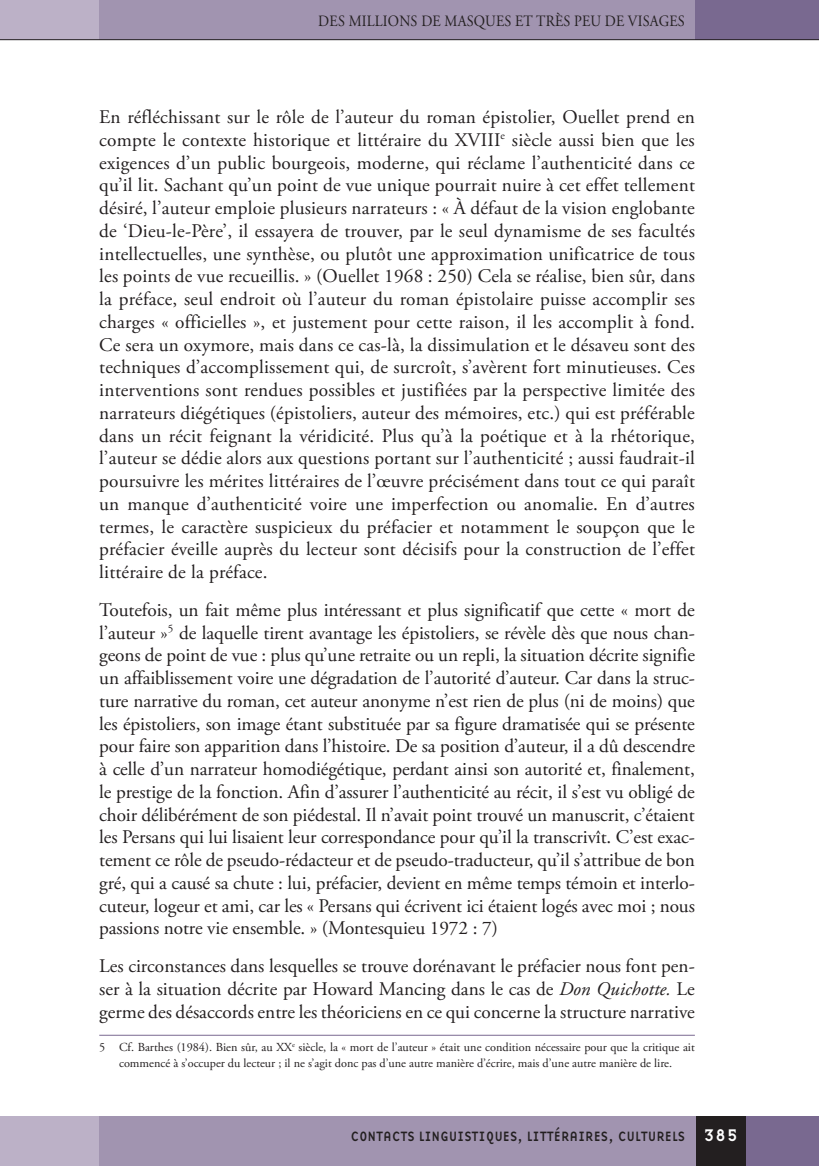
<style>
.page{position:relative;width:819px;height:1166px;background:#fff}
.page>*{position:absolute;margin:0;border:0;box-sizing:border-box;transform-origin:0 0}
.t1{font:19.25px/22.8px "Adobe Garamond Pro";color:#231f20;text-align:justify}
.t2{font:15.75px "Adobe Garamond Pro";letter-spacing:.015em;color:#231f20;scale:.9 1}
.t3{font:14px "Base Nine";letter-spacing:-.01em;color:#231f20;scale:.93 1}
.opombe{font:12.25px/15.8px "Adobe Garamond Pro";color:#231f20;text-align:center}
.s1{font-style:italic}
.s2{font-size:17.5px;color:#fff}
</style>
<div class="page">
<div style="left:99px;top:0;width:596px;height:40px;background:#a194b0"></div>
<div style="left:0;top:0;width:99px;height:40px;background:#bcb1c7"></div>
<div style="left:694px;top:0;width:125px;height:40px;background:#796990"></div>
<hr style="left:0;top:39px;width:819px;height:1px;background:#231f20">
<div style="left:74px;top:1116px;width:622px;height:50px;background:#a194b0"></div>
<div style="left:0;top:1116px;width:99px;height:50px;background:#bcb1c7"></div>
<div style="left:745px;top:1116px;width:74px;height:50px;background:#796990"></div>
<div style="left:695px;top:1116px;width:50px;height:50px;background:#231f20"></div>
<hr style="left:99px;top:1035px;width:595px;height:1px;background:#796990">
<p class="t2" style="left:318px;top:11px;width:409px">DES MILLIONS DE MASQUES ET TRÈS PEU DE VISAGES</p>
<p class="t1" style="left:99px;top:106px;width:597px">En réfléchissant sur le rôle de l’auteur du roman épistolier, Ouellet prend en compte le contexte historique et littéraire du XVIII<sup>e</sup> siècle aussi bien que les exigences d’un public bourgeois, moderne, qui réclame l’authenticité dans ce qu’il lit. Sachant qu’un point de vue unique pourrait nuire à cet effet tellement désiré, l’auteur emploie plusieurs narrateurs : « À défaut de la vision englobante de ‘Dieu-le-Père’, il essayera de trouver, par le seul dynamisme de ses facultés intellectuelles, une synthèse, ou plutôt une approximation unificatrice de tous les points de vue recueillis. » (Ouellet 1968 : 250) Cela se réalise, bien sûr, dans la préface, seul endroit où l’auteur du roman épistolaire puisse accomplir ses charges « officielles », et justement pour cette raison, il les accomplit à fond.<br>Ce sera un oxymore, mais dans ce cas-là, la dissimulation et le désaveu sont des techniques d’accomplissement qui, de surcroît, s’avèrent fort minutieuses. Ces interventions sont rendues possibles et justifiées par la perspective limitée des narrateurs diégétiques (épistoliers, auteur des mémoires, etc.) qui est préférable dans un récit feignant la véridicité. Plus qu’à la poétique et à la rhétorique, l’auteur se dédie alors aux questions portant sur l’authenticité ; aussi faudrait-il poursuivre les mérites littéraires de l’œuvre précisément dans tout ce qui paraît un manque d’authenticité voire une imperfection ou anomalie. En d’autres termes, le caractère suspicieux du préfacier et notamment le soupçon que le préfacier éveille auprès du lecteur sont décisifs pour la construction de l’effet littéraire de la préface.</p>
<p class="t1" style="left:99px;top:599px;width:597px">Toutefois, un fait même plus intéressant et plus significatif que cette « mort de l’auteur »<sup>5</sup> de laquelle tirent avantage les épistoliers, se révèle dès que nous chan&shy;geons de point de vue : plus qu’une retraite ou un repli, la situation décrite signifie un affaiblissement voire une dégradation de l’autorité d’auteur. Car dans la struc&shy;ture narrative du roman, cet auteur anonyme n’est rien de plus (ni de moins) que les épistoliers, son image étant substituée par sa figure dramatisée qui se présente pour faire son apparition dans l’histoire. De sa position d’auteur, il a dû descendre à celle d’un narrateur homodiégétique, perdant ainsi son autorité et, finalement, le prestige de la fonction. Afin d’assurer l’authenticité au récit, il s’est vu obligé de choir délibérément de son piédestal. Il n’avait point trouvé un manuscrit, c’étaient les Persans qui lui lisaient leur correspondance pour qu’il la transcrivît. C’est exac&shy;tement ce rôle de pseudo-rédacteur et de pseudo-traducteur, qu’il s’attribue de bon gré, qui a causé sa chute : lui, préfacier, devient en même temps témoin et interlo&shy;cuteur, logeur et ami, car les « Persans qui écrivent ici étaient logés avec moi ; nous passions notre vie ensemble. » (Montesquieu 1972 : 7)</p>
<p class="t1" style="left:99px;top:955px;width:597px">Les circonstances dans lesquelles se trouve dorénavant le préfacier nous font pen&shy;ser à la situation décrite par Howard Mancing dans le cas de <span class="s1">Don Quichotte.</span> Le germe des désaccords entre les théoriciens en ce qui concerne la structure narrative</p>
<p class="opombe" style="left:99px;top:1039px;width:597px">5 Cf. Barthes (1984). Bien sûr, au XX<sup>e</sup> siècle, la « mort de l’auteur » était une condition nécessaire pour que la critique ait commencé à s’occuper du lecteur ; il ne s’agit donc pas d’une autre manière d’écrire, mais d’une autre manière de lire.</p>
<p class="t3" style="left:350px;top:1126px;width:418px">CONTACTS LINGUISTIQUES, LITTÉRAIRES, CULTURELS <span class="s2">385</span></p>
</div>
